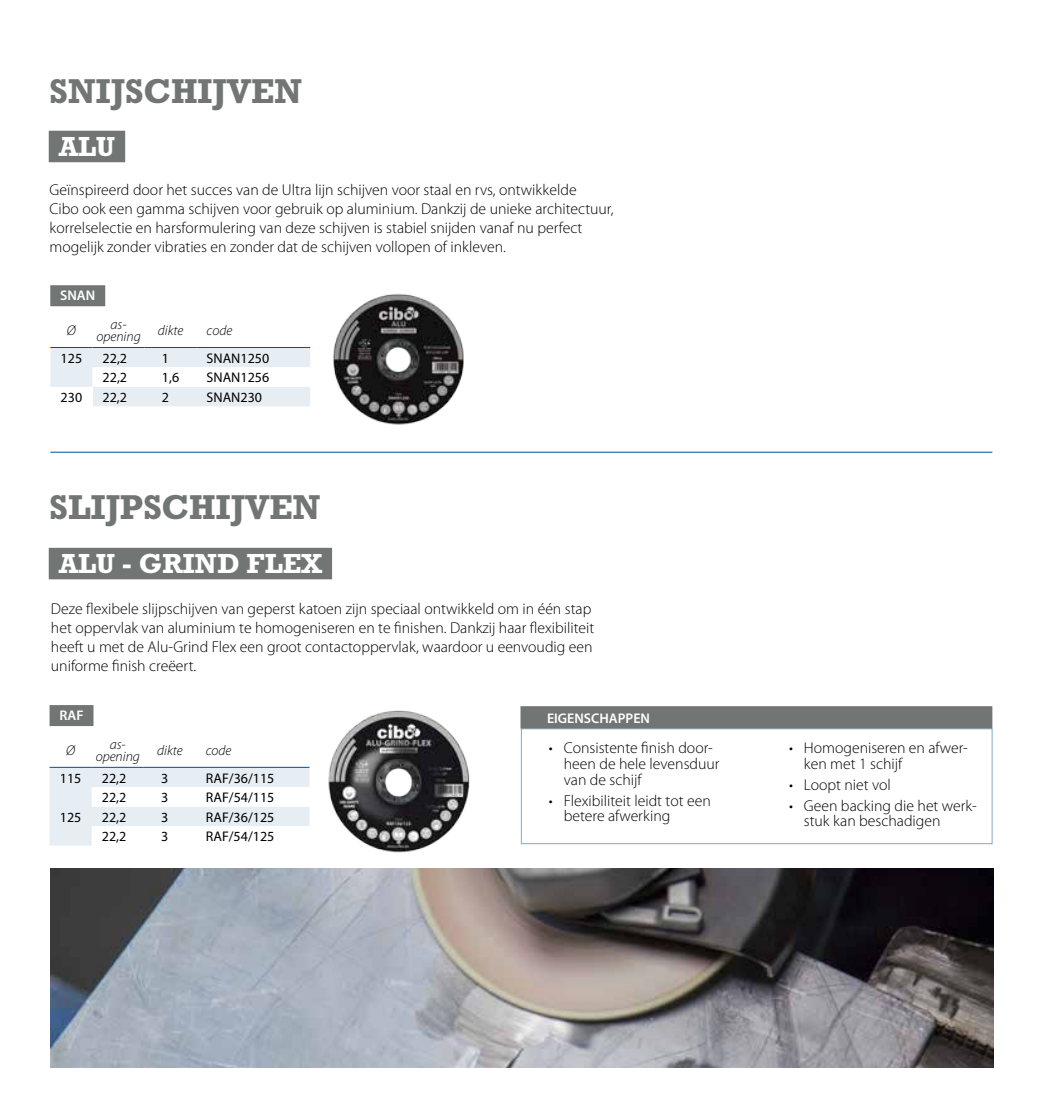
<style>
.page{position:relative;width:1042px;height:1117px;background:#fff}
.page>*{position:absolute;margin:0;border:0;box-sizing:border-box;transform-origin:0 0}
.t1{font:700 35px "Rockwell";color:#717675}
.t2{font:700 28px "Rockwell";color:#fff}
.t3{font:300 15.75px/18.9px "Myriad Pro";color:#000}
.t4{font:14px "Myriad Pro";color:#000}
.t5{font:italic 300 14px/12.2px "Myriad Pro";color:#000}
.t6{font:600 14px "Myriad Pro";color:#fff}
</style>
<div class="page">
<hr style="left:50px;top:452px;width:942px;height:1px;background:#005092">
<div style="left:49px;top:131px;width:76px;height:31px;background:#717675"></div>
<svg style="left:50px;top:348px;width:260px;height:58px"></svg>
<div style="left:50px;top:387px;width:43px;height:19px;background:#fff"></div>
<hr style="left:50px;top:347px;width:43px;height:1px;background:#005092">
<hr style="left:93px;top:347px;width:52px;height:1px;background:#005092">
<hr style="left:145px;top:347px;width:52px;height:1px;background:#005092">
<hr style="left:197px;top:347px;width:113px;height:1px;background:#005092">
<div style="left:50px;top:285px;width:55px;height:21px;background:#717675"></div>
<div style="left:49px;top:547px;width:283px;height:32px;background:#717675"></div>
<svg style="left:50px;top:767px;width:230px;height:78px"></svg>
<hr style="left:50px;top:766px;width:42px;height:1px;background:#005092">
<hr style="left:92px;top:766px;width:52px;height:1px;background:#005092">
<hr style="left:144px;top:766px;width:52px;height:1px;background:#005092">
<hr style="left:196px;top:766px;width:113px;height:1px;background:#005092">
<div style="left:50px;top:705px;width:43px;height:21px;background:#717675"></div>
<div style="left:521px;top:728px;width:471px;height:115px;border:1px solid #80a8c8"></div>
<div style="left:521px;top:707px;width:470px;height:20px;background:#717675"></div>
<div style="left:520px;top:706px;width:472px;height:22px;border:2px solid #717675"></div>
<img style="left:280px;top:710px;width:190px;height:143px">
<img style="left:333px;top:293px;width:131px;height:132px">
<img style="left:51px;top:868px;width:942px;height:199px">
<h1 class="t1" style="left:50px;top:70px;width:254px">SNIJSCHIJVEN</h1>
<h2 class="t2" style="left:59px;top:130px;width:58px">ALU</h2>
<p class="t3" style="left:50px;top:180px;width:565px">Geïnspireerd door het succes van de Ultra lijn schijven voor staal en rvs, ontwikkelde<br>Cibo ook een gamma schijven voor gebruik op aluminium. Dankzij de unieke architectuur, korrelselectie en harsformulering van deze schijven is stabiel snijden vanaf nu perfect mogelijk zonder vibraties en zonder dat de schijven vollopen of inkleven.</p>
<p class="t6" style="left:60px;top:288px;width:37px">SNAN</p>
<p class="t5" style="left:67px;top:325px;width:11px">Ø</p>
<p class="t5" style="left:96px;top:318px;width:89px;text-indent:14px">as-<br>opening dikte</p>
<p class="t5" style="left:207px;top:325px;width:27px">code</p>
<p class="t4" style="left:61px;top:350px;width:23px">125</p>
<p class="t4" style="left:103px;top:350px;width:26px">22,2</p>
<p class="t4" style="left:162px;top:350px;width:9px">1</p>
<p class="t4" style="left:207px;top:350px;width:64px">SNAN1250</p>
<p class="t4" style="left:103px;top:370px;width:26px">22,2</p>
<p class="t4" style="left:162px;top:370px;width:19px">1,6</p>
<p class="t4" style="left:207px;top:370px;width:64px">SNAN1256</p>
<p class="t4" style="left:61px;top:389px;width:23px">230</p>
<p class="t4" style="left:103px;top:389px;width:26px">22,2</p>
<p class="t4" style="left:162px;top:389px;width:9px">2</p>
<p class="t4" style="left:207px;top:389px;width:57px">SNAN230</p>
<h1 class="t1" style="left:50px;top:486px;width:272px">SLIJPSCHIJVEN</h1>
<h2 class="t2" style="left:59px;top:547px;width:265px">ALU - GRIND FLEX</h2>
<p class="t3" style="left:51px;top:599px;width:545px">Deze flexibele slijpschijven van geperst katoen zijn speciaal ontwikkeld om in één stap het oppervlak van aluminium te homogeniseren en te finishen. Dankzij haar flexibiliteit heeft u met de Alu-Grind Flex een groot contactoppervlak, waardoor u eenvoudig een uniforme finish creëert.</p>
<p class="t6" style="left:59px;top:707px;width:26px">RAF</p>
<p class="t5" style="left:66px;top:744px;width:11px">Ø</p>
<p class="t5" style="left:96px;top:738px;width:89px;text-indent:14px">as-<br>opening dikte</p>
<p class="t5" style="left:206px;top:744px;width:27px">code</p>
<p class="t4" style="left:60px;top:770px;width:23px">115</p>
<p class="t4" style="left:102px;top:770px;width:26px">22,2</p>
<p class="t4" style="left:161px;top:770px;width:9px">3</p>
<p class="t4" style="left:206px;top:770px;width:70px">RAF/36/115</p>
<p class="t4" style="left:102px;top:789px;width:26px">22,2</p>
<p class="t4" style="left:161px;top:789px;width:9px">3</p>
<p class="t4" style="left:206px;top:789px;width:70px">RAF/54/115</p>
<p class="t4" style="left:60px;top:809px;width:23px">125</p>
<p class="t4" style="left:102px;top:809px;width:26px">22,2</p>
<p class="t4" style="left:161px;top:809px;width:9px">3</p>
<p class="t4" style="left:206px;top:809px;width:70px">RAF/36/125</p>
<p class="t4" style="left:102px;top:828px;width:26px">22,2</p>
<p class="t4" style="left:161px;top:828px;width:9px">3</p>
<p class="t4" style="left:206px;top:828px;width:70px">RAF/54/125</p>
<p class="t6" style="left:547px;top:710px;width:105px">EIGENSCHAPPEN</p>
<p class="t3" style="left:564px;top:740px;width:157px;line-height:15.8px;text-indent:-15px">• Consistente finish door&shy;heen de hele levensduur van de schijf</p>
<p class="t3" style="left:564px;top:792px;width:148px;line-height:15.8px;text-indent:-15px">• Flexibiliteit leidt tot een betere afwerking</p>
<p class="t3" style="left:804px;top:740px;width:165px;line-height:15.8px;text-indent:-15px">• Homogeniseren en afwer&shy;ken met 1 schijf</p>
<p class="t3" style="left:789px;top:775px;width:103px">• Loopt niet vol</p>
<p class="t3" style="left:804px;top:797px;width:174px;line-height:15.8px;text-indent:-15px">• Geen backing die het werk&shy;stuk kan beschadigen</p>
</div>
